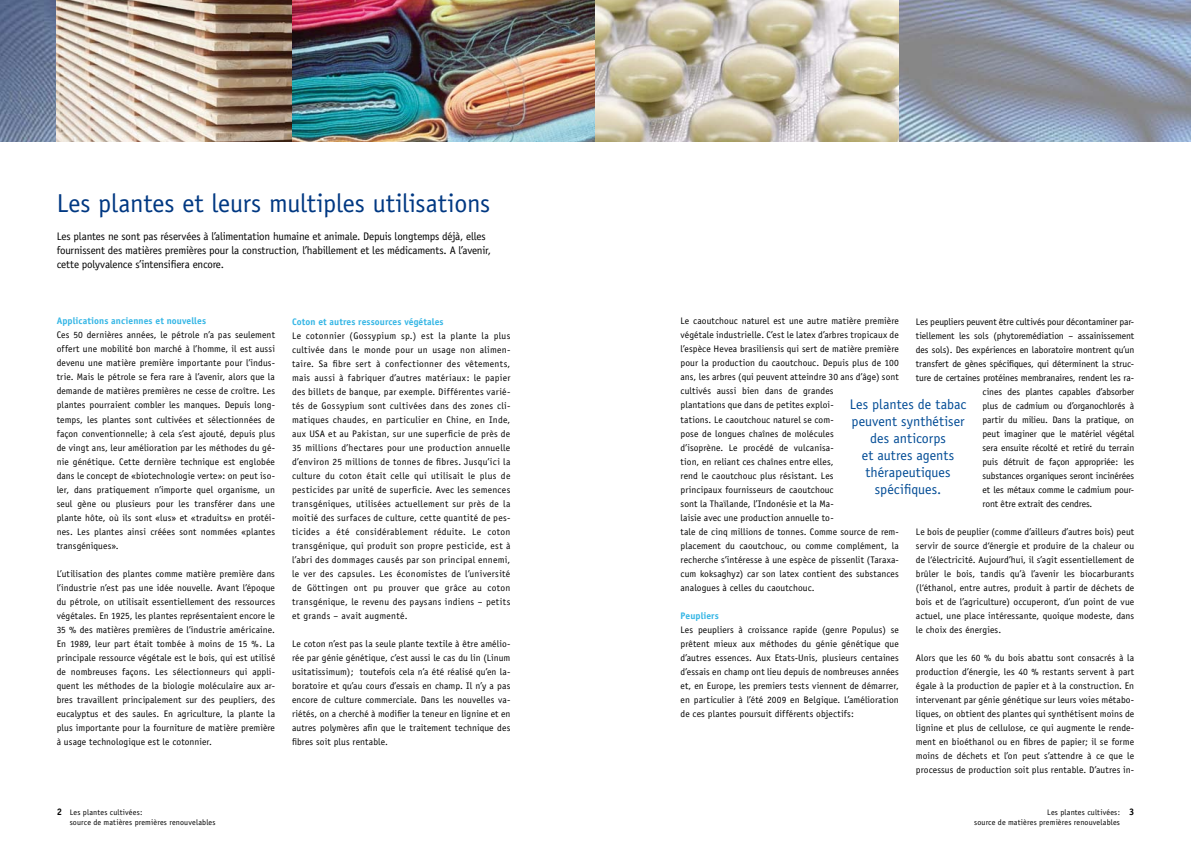
<style>
.page{position:relative;width:1191px;height:842px;background:#fff}
.page>*{position:absolute;margin:0;border:0;box-sizing:border-box;transform-origin:0 0}
.t1{font:26px "Officina Sans";letter-spacing:-.005em;color:#003882}
.t2{font:14px/17px "Officina Sans";color:#004b95;text-align:center}
.t3{font:11px/14px "Officina Sans";letter-spacing:-.02em;color:#000}
.t4{font:9.5px/14px "Officina Sans";letter-spacing:.005em;color:#000;text-align:justify}
.t5{font:700 9.5px "Officina Sans";letter-spacing:.01em;color:#32b5e5}
.t6{font:700 9.5px "Officina Sans";color:#000}
.t7{font:8px/10px "Officina Sans";letter-spacing:.02em;color:#000}
.s1{font-weight:700;font-size:9.5px}
</style>
<div class="page">
<img style="left:0;top:0;width:1191px;height:142px">
<img style="left:57px;top:0;width:538px;height:142px">
<svg style="left:595px;top:0;width:304px;height:142px;background:#ccc4af"></svg>
<h1 class="t1" style="left:57px;top:188px;width:435px">Les plantes et leurs multiples utilisations</h1>
<p class="t3" style="left:57px;top:230px;width:436px">Les plantes ne sont pas réservées à l’alimentation humaine et animale. Depuis longtemps déjà, elles fournissent des matières premières pour la construction, l’habillement et les médicaments. A l’avenir, cette polyvalence s’intensifiera encore.</p>
<p class="t5" style="left:57px;top:315px;width:151px">Applications anciennes et nouvelles</p>
<p class="t4" style="left:57px;top:328px;width:220px">Ces 50 dernières années, le pétrole n’a pas seulement offert une mobilité bon marché à l’homme, il est aussi devenu une matière première importante pour l’indus&shy;trie. Mais le pétrole se fera rare à l’avenir, alors que la demande de matières premières ne cesse de croître. Les plantes pourraient combler les manques. Depuis long&shy;temps, les plantes sont cultivées et sélectionnées de façon conventionnelle; à cela s’est ajouté, depuis plus de vingt ans, leur amélioration par les méthodes du gé&shy;nie génétique. Cette dernière technique est englobée dans le concept de «biotechnologie verte»: on peut iso&shy;ler, dans pratiquement n’importe quel organisme, un seul gène ou plusieurs pour les transférer dans une plante hôte, où ils sont «lus» et «traduits» en protéi&shy;nes. Les plantes ainsi créées sont nommées «plantes transgéniques».</p>
<p class="t4" style="left:57px;top:566px;width:220px">L’utilisation des plantes comme matière première dans l’industrie n’est pas une idée nouvelle. Avant l’époque du pétrole, on utilisait essentiellement des ressources végétales. En 1925, les plantes représentaient encore le 35 % des matières premières de l’industrie américaine.<br>En 1989, leur part était tombée à moins de 15 %. La principale ressource végétale est le bois, qui est utilisé de nombreuses façons. Les sélectionneurs qui appli&shy;quent les méthodes de la biologie moléculaire aux ar&shy;bres travaillent principalement sur des peupliers, des eucalyptus et des saules. En agriculture, la plante la plus importante pour la fourniture de matière première à usage technologique est le cotonnier.</p>
<p class="t5" style="left:292px;top:315px;width:153px">Coton et autres ressources végétales</p>
<p class="t4" style="left:292px;top:328px;width:220px">Le cotonnier (Gossypium sp.) est la plante la plus cultivée dans le monde pour un usage non alimen&shy;taire. Sa fibre sert à confectionner des vêtements, mais aussi à fabriquer d’autres matériaux: le papier des billets de banque, par exemple. Différentes varié&shy;tés de Gossypium sont cultivées dans des zones cli&shy;matiques chaudes, en particulier en Chine, en Inde, aux USA et au Pakistan, sur une superficie de près de 35 millions d’hectares pour une production annuelle d’environ 25 millions de tonnes de fibres. Jusqu’ici la culture du coton était celle qui utilisait le plus de pesticides par unité de superficie. Avec les semences transgéniques, utilisées actuellement sur près de la moitié des surfaces de culture, cette quantité de pes&shy;ticides a été considérablement réduite. Le coton transgénique, qui produit son propre pesticide, est à l’abri des dommages causés par son principal ennemi, le ver des capsules. Les économistes de l’université de Göttingen ont pu prouver que grâce au coton transgénique, le revenu des paysans indiens – petits et grands – avait augmenté.</p>
<p class="t4" style="left:292px;top:636px;width:220px">Le coton n’est pas la seule plante textile à être amélio&shy;rée par génie génétique, c’est aussi le cas du lin (Linum usitatissimum); toutefois cela n’a été réalisé qu’en la&shy;boratoire et qu’au cours d’essais en champ. Il n’y a pas encore de culture commerciale. Dans les nouvelles va&shy;riétés, on a cherché à modifier la teneur en lignine et en autres polymères afin que le traitement technique des fibres soit plus rentable.</p>
<p class="t4" style="left:680px;top:314px;width:220px;text-align:left">Le caoutchouc naturel est une autre matière première végétale industrielle. C’est le latex d’arbres tropicaux de l’espèce Hevea brasiliensis qui sert de matière première pour la production du caoutchouc. Depuis plus de 100 ans, les arbres (qui peuvent atteindre 30 ans d’âge) sont cultivés aussi bien dans de grandes<br>plantations que dans de petites exploi-<br>tations. Le caoutchouc naturel se com-<br>pose de longues chaînes de molécules<br>d’isoprène. Le procédé de vulcanisa-<br>tion, en reliant ces chaînes entre elles,<br>rend le caoutchouc plus résistant. Les<br>principaux fournisseurs de caoutchouc<br>sont la Thaïlande, l’Indonésie et la Ma-<br>laisie avec une production annuelle to-<br>tale de cinq millions de tonnes. Comme source de rem&shy;placement du caoutchouc, ou comme complément, la recherche s’intéresse à une espèce de pissenlit (Taraxa&shy;cum koksaghyz) car son latex contient des substances analogues à celles du caoutchouc.</p>
<p class="t5" style="left:680px;top:609px;width:40px">Peupliers</p>
<p class="t4" style="left:680px;top:622px;width:220px">Les peupliers à croissance rapide (genre Populus) se prêtent mieux aux méthodes du génie génétique que d’autres essences. Aux Etats-Unis, plusieurs centaines d’essais en champ ont lieu depuis de nombreuses années et, en Europe, les premiers tests viennent de démarrer, en particulier à l’été 2009 en Belgique. L’amélioration de ces plantes poursuit différents objectifs:</p>
<p class="t4" style="left:916px;top:314px;width:220px">Les peupliers peuvent être cultivés pour décontaminer par-</p>
<p class="t4" style="left:916px;top:328px;width:220px">tiellement les sols (phytoremédiation – assainissement</p>
<p class="t4" style="left:916px;top:342px;width:220px">des sols). Des expériences en laboratoire montrent qu’un</p>
<p class="t4" style="left:916px;top:356px;width:220px">transfert de gènes spécifiques, qui déterminent la struc-</p>
<p class="t4" style="left:916px;top:370px;width:220px">ture de certaines protéines membranaires, rendent les ra-</p>
<p class="t4" style="left:982px;top:384px;width:153px">cines des plantes capables d’absorber</p>
<p class="t4" style="left:982px;top:398px;width:153px">plus de cadmium ou d’organochlorés à</p>
<p class="t4" style="left:982px;top:412px;width:153px">partir du milieu. Dans la pratique, on</p>
<p class="t4" style="left:982px;top:426px;width:153px">peut imaginer que le matériel végétal</p>
<p class="t4" style="left:982px;top:440px;width:153px">sera ensuite récolté et retiré du terrain</p>
<p class="t4" style="left:982px;top:454px;width:153px">puis détruit de façon appropriée: les</p>
<p class="t4" style="left:982px;top:468px;width:153px">substances organiques seront incinérées</p>
<p class="t4" style="left:982px;top:482px;width:153px">et les métaux comme le cadmium pour-</p>
<p class="t4" style="left:982px;top:496px;width:111px">ront être extrait des cendres.</p>
<p class="t4" style="left:916px;top:524px;width:220px">Le bois de peuplier (comme d’ailleurs d’autres bois) peut servir de source d‘énergie et produire de la chaleur ou de l‘électricité. Aujourd’hui, il s’agit essentiellement de brûler le bois, tandis qu’à l’avenir les biocarburants (l‘éthanol, entre autres, produit à partir de déchets de bois et de l’agriculture) occuperont, d’un point de vue actuel, une place intéressante, quoique modeste, dans le choix des énergies.</p>
<p class="t4" style="left:916px;top:650px;width:220px">Alors que les 60 % du bois abattu sont consacrés à la production d’énergie, les 40 % restants servent à part égale à la production de papier et à la construction. En intervenant par génie génétique sur leurs voies métabo&shy;liques, on obtient des plantes qui synthétisent moins de lignine et plus de cellulose, ce qui augmente le rende&shy;ment en bioéthanol ou en fibres de papier; il se forme moins de déchets et l’on peut s’attendre à ce que le processus de production soit plus rentable. D’autres in-</p>
<h2 class="t2" style="left:849px;top:396px;width:118px">Les plantes de tabac peuvent synthétiser des anticorps<br>et autres agents thérapeutiques spécifiques.</h2>
<p class="t7" style="left:70px;top:807px;width:147px;text-indent:-13px"><span class="s1">2</span> Les plantes cultivées:<br>source de matières premières renouvelables</p>
<p class="t6" style="left:1129px;top:805px;width:7px">3</p>
<p class="t7" style="left:974px;top:807px;width:147px;text-align:right">Les plantes cultivées:<br>source de matières premières renouvelables</p>
</div>
